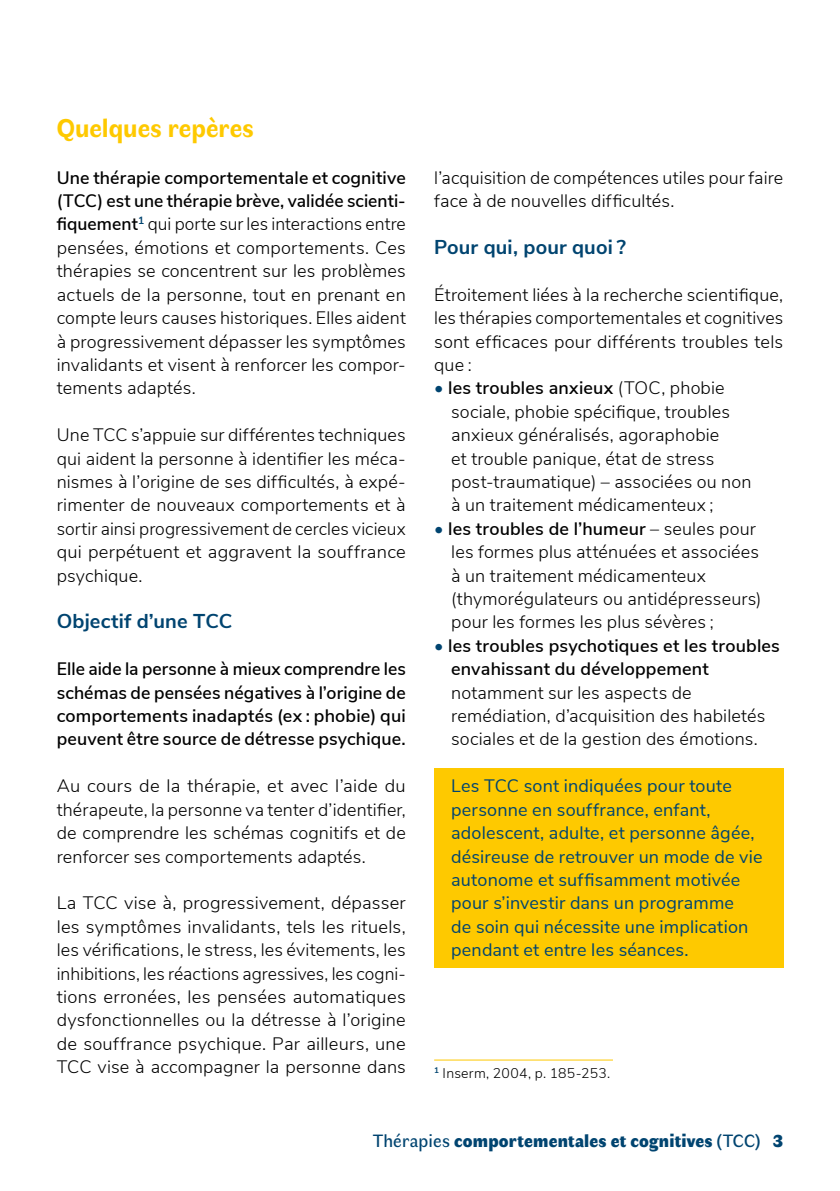
<style>
.page{position:relative;width:840px;height:1191px;background:#fff}
.page>*{position:absolute;margin:0;border:0;box-sizing:border-box;transform-origin:0 0}
.T1{font:700 26px "Faune Text";letter-spacing:-.005em;color:#fec900}
.T2{font:700 20px "Nunito Sans";letter-spacing:.005em;color:#004470}
.CORPS{font:300 18px/23.4px "Nunito Sans";letter-spacing:.01em;color:#000;text-align:justify}
.puce1{font:300 18px/23.4px "Nunito Sans";letter-spacing:.01em;color:#000}
.encadré2{font:18px/23.4px "Nunito Sans";letter-spacing:.01em;color:#004470}
.CORPS-2{font:600 18px/23.4px "Nunito Sans";letter-spacing:.01em;color:#000;text-align:justify}
.t1{font:900 18px "Faune Display";letter-spacing:.01em;color:#004470}
.Notes{font:300 14px "Nunito Sans";letter-spacing:.02em;color:#000}
.s1{font-weight:600}
.s2{color:#004470}
.s3{font-family:"Faune Text";font-weight:400}
</style>
<div class="page">
<div style="left:434px;top:768px;width:348px;height:200px;background:#fec900"></div>
<hr style="left:434px;top:1059px;width:178px;height:1px;background:#fec900">
<p class="T1" style="left:57px;top:110px;width:198px">Quelques repères</p>
<p class="CORPS" style="left:57px;top:165px;width:350px"><span class="s1">Une thérapie comportementale et cognitive (TCC) est une thérapie brève, validée scienti&shy;fiquement</span><sup>1</sup> qui porte sur les interactions entre pensées, émotions et comportements. Ces thérapies se concentrent sur les problèmes actuels de la personne, tout en prenant en compte leurs causes historiques. Elles aident à progressivement dépasser les symptômes invalidants et visent à renforcer les compor&shy;tements adaptés.</p>
<p class="CORPS" style="left:57px;top:422px;width:350px">Une TCC s’appuie sur différentes techniques qui aident la personne à identifier les méca&shy;nismes à l’origine de ses difficultés, à expé&shy;rimenter de nouveaux comportements et à sortir ainsi progressivement de cercles vicieux qui perpétuent et aggravent la souffrance psychique.</p>
<p class="T2" style="left:57px;top:607px;width:177px">Objectif d’une TCC</p>
<p class="CORPS-2" style="left:57px;top:656px;width:350px">Elle aide la personne à mieux comprendre les schémas de pensées négatives à l’origine de comportements inadaptés (ex : phobie) qui peuvent être source de détresse psychique.</p>
<p class="CORPS" style="left:57px;top:773px;width:350px">Au cours de la thérapie, et avec l’aide du thérapeute, la personne va tenter d’identifier, de comprendre les schémas cognitifs et de renforcer ses comportements adaptés.</p>
<p class="CORPS" style="left:57px;top:890px;width:350px">La TCC vise à, progressivement, dépasser les symptômes invalidants, tels les rituels, les vérifications, le stress, les évitements, les inhibitions, les réactions agressives, les cogni&shy;tions erronées, les pensées automatiques dysfonctionnelles ou la détresse à l’origine de souffrance psychique. Par ailleurs, une TCC vise à accompagner la personne dans</p>
<p class="CORPS" style="left:434px;top:165px;width:350px">l’acquisition de compétences utiles pour faire face à de nouvelles difficultés.</p>
<p class="T2" style="left:434px;top:232px;width:193px">Pour qui, pour quoi ?</p>
<p class="CORPS" style="left:434px;top:282px;width:350px">Étroitement liées à la recherche scientifique, les thérapies comportementales et cognitives sont efficaces pour différents troubles tels que :</p>
<p class="puce1" style="left:451px;top:375px;width:302px;text-indent:-17px"><span class="s2">•</span> <span class="s1">les troubles anxieux</span> (TOC, phobie sociale, phobie spécifique, troubles anxieux généralisés, agoraphobie<br>et trouble panique, état de stress post-traumatique) – associées ou non à un traitement médicamenteux ;</p>
<p class="puce1" style="left:451px;top:516px;width:311px;text-indent:-17px"><span class="s2">•</span> <span class="s1">les troubles de l’humeur</span> – seules pour les formes plus atténuées et associées à un traitement médicamenteux (thymorégulateurs ou antidépresseurs) pour les formes les plus sévères ;</p>
<p class="puce1" style="left:451px;top:633px;width:330px;text-indent:-17px"><span class="s2">•</span> <span class="s1">les troubles psychotiques et les troubles envahissant du développement </span>notamment sur les aspects de remédiation, d’acquisition des habiletés sociales et de la gestion des émotions.</p>
<p class="encadré2" style="left:451px;top:773px;width:313px">Les TCC sont indiquées pour toute personne en souffrance, enfant, adolescent, adulte, et personne âgée, désireuse de retrouver un mode de vie autonome et suffisamment motivée pour s’investir dans un programme<br>de soin qui nécessite une implication pendant et entre les séances.</p>
<p class="Notes" style="left:434px;top:1062px;width:177px"><sup>1</sup> Inserm, 2004, p. 185-253.</p>
<p class="t1" style="left:373px;top:1127px;width:411px"><span class="s3">Thérapies</span> comportementales et cognitives <span class="s3">(TCC)</span> 3</p>
</div>
